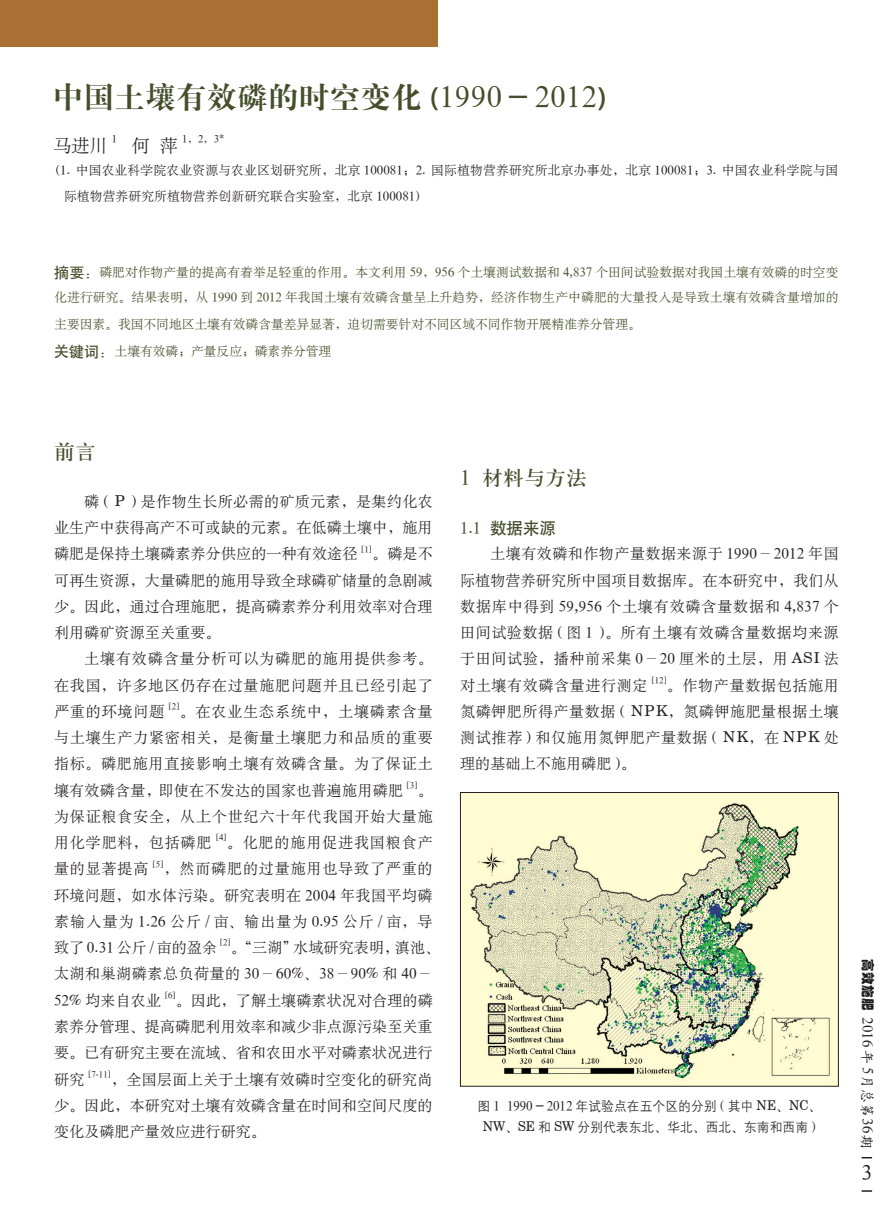
<style>
.page{position:relative;width:893px;height:1212px;background:#fff}
.page>*{position:absolute;margin:0;border:0;box-sizing:border-box;transform-origin:0 0}
.大标题{font:30px "H Ya 4 gj";letter-spacing:.025em;color:#444e2a}
._01{font:21px "H Ya 3 gj";color:#444e2a}
.t1{font:21px "H Ya 6 gj";color:#231f20}
.作者名{font:18px "H Ya 6 gj";color:#231f20}
._02{font:16.5px "H Yb 1 gj";color:#444e2a}
.正文{font:15px/26.2px "H Ya 6 gj";letter-spacing:.02em;color:#231f20;text-align:justify}
.正文-2{font:15px "H Ya 6 gj";letter-spacing:.06em;color:#231f20}
.t2{font:14.7px "H Ya 6 gj";letter-spacing:.01em;color:#231f20}
.图解{font:13.5px "H Yg 2 gj";color:#231f20;scale:.95 1}
.t3{font:13.5px "H Yo 1 gj";color:#231f20;scale:.93 1}
._03{font:12.75px/25.7px "H Ya 6 gj";color:#444e2a;text-align:justify}
.作者名解释{font:12.75px/26.2px "H Ya 6 gj";letter-spacing:.015em;color:#231f20}
._020{font:12.75px "H Ya 6 gj";color:#444e2a}
.作者名-2{font:10.5px "H Ya 6 gj";color:#231f20}
.正文-3{font:8.7px "Century Schoolbook BT";color:#231f20}
.s1{font-family:"Estrangelo Edessa"}
.s2{font-family:"H Ya 6 gj"}
.s3{font-family:"Century Schoolbook BT"}
.s4{font-family:"H Yb 1 gj";font-size:15px}
.s5{font-family:"H Ya 3 gj"}
.s6{font-family:"H Yc 1 gj"}
</style>
<div class="page">
<svg style="left:862px;top:1190px;width:10px;height:2px"></svg>
<div style="left:0;top:0;width:438px;height:47px;background:#aa7033"></div>
<img style="left:462px;top:794px;width:375px;height:290px">
<div style="left:460px;top:792px;width:379px;height:294px;border:1px solid #231f20"></div>
<p class="大标题" style="left:53px;top:82px;width:554px">中国土壤有效磷的时空变化 <span class="s1">(</span><span class="s2">1990</span>－<span class="s2">2012</span><span class="s1">)</span></p>
<p class="作者名" style="left:53px;top:136px;width:55px">马进川</p>
<p class="作者名-2" style="left:112px;top:134px;width:7px">1</p>
<p class="作者名" style="left:132px;top:136px;width:47px">何萍</p>
<p class="作者名-2" style="left:182px;top:134px;width:43px">1，2，3<span class="s3">*</span></p>
<p class="作者名解释" style="left:64px;top:157px;width:776px;text-indent:-9px"><span class="s3">(</span>1<span class="s3">.</span> 中国农业科学院农业资源与农业区划研究所，北京 100081；2<span class="s3">.</span> 国际植物营养研究所北京办事处，北京 100081；3<span class="s3">.</span> 中国农业科学院与国际植物营养研究所植物营养创新研究联合实验室，北京 100081<span class="s3">)</span></p>
<p class="_03" style="left:54px;top:260px;width:786px"><span class="s4">摘要：</span>磷肥对作物产量的提高有着举足轻重的作用。本文利用 59，956 个土壤测试数据和 4<span class="s3">,</span>837 个田间试验数据对我国土壤有效磷的时空变化进行研究。结果表明，从 1990 到 2012 年我国土壤有效磷含量呈上升趋势，经济作物生产中磷肥的大量投入是导致土壤有效磷含量增加的主要因素。我国不同地区土壤有效磷含量差异显著，迫切需要针对不同区域不同作物开展精准养分管理。</p>
<p class="_020" style="left:54px;top:345px;width:279px"><span class="s4">关键词：</span>土壤有效磷；产量反应；磷素养分管理</p>
<p class="_01" style="left:54px;top:441px;width:43px">前言</p>
<p class="正文" style="left:54px;top:488px;width:380px;text-indent:30px">磷 <span class="s3">( P )</span> 是作物生长所必需的矿质元素，是集约化农业生产中获得高产不可或缺的元素。在低磷土壤中，施用磷肥是保持土壤磷素养分供应的一种有效途径</p>
<p class="正文-3" style="left:361px;top:543px;width:12px">[<span class="s2">1</span>]</p>
<p class="正文" style="left:54px;top:541px;width:380px;text-indent:318px">。磷是不可再生资源，大量磷肥的施用导致全球磷矿储量的急剧减少。因此，通过合理施肥，提高磷素养分利用效率对合理利用磷矿资源至关重要。</p>
<p class="正文" style="left:54px;top:646px;width:380px;text-indent:30px">土壤有效磷含量分析可以为磷肥的施用提供参考。在我国，许多地区仍存在过量施肥问题并且已经引起了严重的环境问题</p>
<p class="正文-3" style="left:169px;top:700px;width:12px">[<span class="s2">2</span>]</p>
<p class="正文" style="left:54px;top:698px;width:380px;text-indent:126px">。在农业生态系统中，土壤磷素含量与土壤生产力紧密相关，是衡量土壤肥力和品质的重要指标。磷肥施用直接影响土壤有效磷含量。为了保证土壤有效磷含量，即使在不发达的国家也普遍施用磷肥</p>
<p class="正文-3" style="left:407px;top:779px;width:12px">[<span class="s2">3</span>]</p>
<p class="正文" style="left:54px;top:777px;width:380px;text-indent:364px">。为保证粮食安全，从上个世纪六十年代我国开始大量施用化学肥料，包括磷肥</p>
<p class="正文-3" style="left:216px;top:832px;width:12px">[<span class="s2">4</span>]</p>
<p class="正文-2" style="left:227px;top:835px;width:207px">。化肥的施用促进我国粮食产</p>
<p class="正文" style="left:54px;top:856px;width:96px">量的显著提高</p>
<p class="正文-3" style="left:153px;top:858px;width:12px">[<span class="s2">5</span>]</p>
<p class="正文" style="left:54px;top:856px;width:380px;text-indent:110px">，然而磷肥的过量施用也导致了严重的环境问题，如水体污染。研究表明在 2004 年我国平均磷素输入量为 1<span class="s3">.</span>26 公斤 <span class="s3">/</span> 亩、输出量为 0<span class="s3">.</span>95 公斤 <span class="s3">/</span> 亩，导致了 0<span class="s3">.</span>31 公斤 <span class="s3">/</span> 亩的盈余</p>
<p class="正文-3" style="left:220px;top:937px;width:12px">[<span class="s2">2</span>]</p>
<p class="正文" style="left:54px;top:934px;width:388px;text-align:left;text-indent:177px">。“三湖”水域研究表明，滇池、太湖和巢湖磷素总负荷量的 30－60<span class="s3">%</span>、38－90<span class="s3">%</span> 和 40－<br>52<span class="s3">%</span> 均来自农业</p>
<p class="正文-3" style="left:165px;top:989px;width:12px">[<span class="s2">6</span>]</p>
<p class="正文" style="left:54px;top:987px;width:380px;text-indent:122px">。因此，了解土壤磷素状况对合理的磷素养分管理、提高磷肥利用效率和减少非点源污染至关重要。已有研究主要在流域、省和农田水平对磷素状况进行研究</p>
<p class="正文-3" style="left:88px;top:1068px;width:24px">[<span class="s2">7</span>-<span class="s2">11</span>]</p>
<p class="正文" style="left:54px;top:1066px;width:380px;text-indent:57px">，全国层面上关于土壤有效磷时空变化的研究尚少。因此，本研究对土壤有效磷含量在时间和空间尺度的变化及磷肥产量效应进行研究。</p>
<p class="_01" style="left:460px;top:467px;width:128px">1 材料与方法</p>
<p class="_02" style="left:460px;top:520px;width:98px"><span class="s2">1</span><span class="s3">.</span><span class="s2">1</span> 数据来源</p>
<p class="正文" style="left:460px;top:541px;width:380px;text-indent:30px">土壤有效磷和作物产量数据来源于 1990－2012 年国际植物营养研究所中国项目数据库。在本研究中，我们从数据库中得到 59<span class="s3">,</span>956 个土壤有效磷含量数据和 4<span class="s3">,</span>837 个田间试验数据 <span class="s3">(</span> 图 1 <span class="s3">)</span>。所有土壤有效磷含量数据均来源于田间试验，播种前采集 0－20 厘米的土层，用 <span class="s3">ASI</span> 法对土壤有效磷含量进行测定</p>
<p class="正文-3" style="left:652px;top:674px;width:17px">[<span class="s2">12</span>]</p>
<p class="正文" style="left:460px;top:672px;width:380px;text-indent:207px">。作物产量数据包括施用氮磷钾肥所得产量数据 <span class="s3">( NPK</span>，氮磷钾施肥量根据土壤测试推荐 <span class="s3">)</span> 和仅施用氮钾肥产量数据 <span class="s3">( NK</span>，在 <span class="s3">NPK</span> 处理的基础上不施用磷肥 <span class="s3">)</span>。</p>
<p class="图解" style="left:478px;top:1099px;width:363px">图 <span class="s5">1 1990－2012</span> 年试验点在五个区的分别 <span class="s3">(</span> 其中 <span class="s3">NE</span><span class="s5">、</span><span class="s3">NC</span><span class="s5">、</span></p>
<p class="图解" style="left:483px;top:1120px;width:352px"><span class="s3">NW</span><span class="s5">、</span><span class="s3">SE</span> 和 <span class="s3">SW</span> 分别代表东北<span class="s5">、</span>华北<span class="s5">、</span>西北<span class="s5">、</span>东南和西南 <span class="s3">)</span></p>
<p class="t3" style="left:875px;top:959px;width:57px;rotate:90deg">高效施肥</p>
<p class="t2" style="left:875px;top:1017px;width:133px;rotate:90deg">2016 <span class="s6">年 月总第</span>36<span class="s6">期</span></p>
<p class="t2" style="left:875px;top:1067px;width:9px;rotate:90deg">5</p>
<h2 class="t1" style="left:862px;top:1162px;width:12px">3</h2>
</div>
